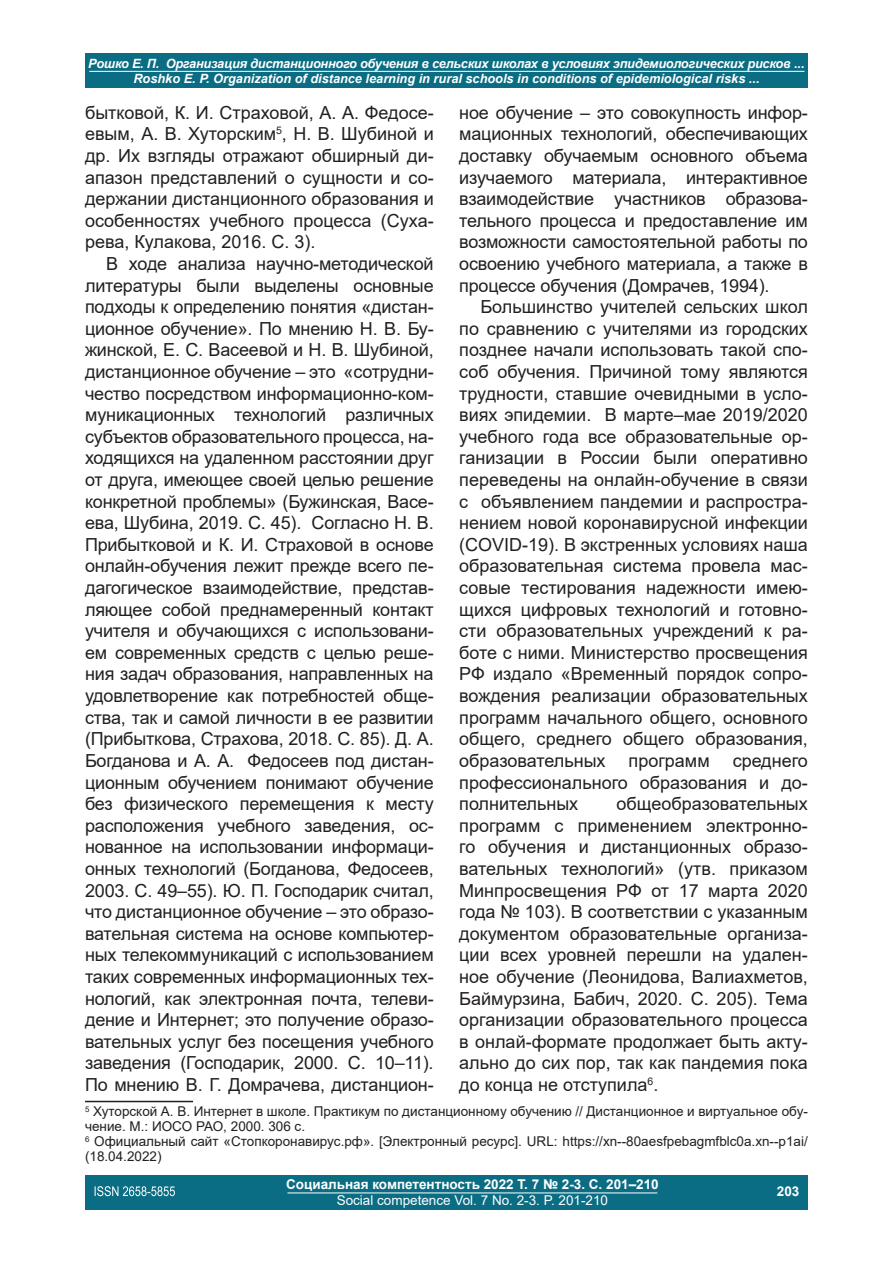
<style>
.page{position:relative;width:893px;height:1263px;background:#fff}
.page>*{position:absolute;margin:0;border:0;box-sizing:border-box;transform-origin:0 0}
.t1{font:18px/21.6px "Arial";color:#231f20;text-align:justify}
.t2{font:13.5px/14.9px "Arial";color:#231f20}
.t3{font:700 13.5px "Arial";color:#fff}
.t4{font:13.5px "Arial";color:#fff}
.t5{font:italic 700 12.75px/15.3px "Arial";letter-spacing:-.015em;color:#fff;text-align:center}
</style>
<div class="page">
<div style="left:85px;top:54px;width:723px;height:34px;background:#0a6d83"></div>
<hr style="left:89px;top:71px;width:715px;height:1px;background:#fff">
<div style="left:85px;top:1175px;width:723px;height:34px;background:#0a6d83"></div>
<hr style="left:287px;top:1192px;width:370px;height:1px;background:#fff">
<svg style="left:95px;top:1186px;width:80px;height:10px"></svg>
<hr style="left:85px;top:1101px;width:108px;height:1px;background:#231f20">
<p class="t5" style="left:88px;top:56px;width:718px">Рошко Е. П. Организация дистанционного обучения в сельских школах в условиях эпидемиологических рисков ...<br>Roshko E. P. Organization of distance learning in rural schools in conditions of epidemiological risks ...</p>
<p class="t1" style="left:85px;top:102px;width:350px">бытковой, К. И. Страховой, А. А. Федосе&shy;евым, А. В. Хуторским<sup>5</sup>, Н. В. Шубиной и др. Их взгляды отражают обширный ди&shy;апазон представлений о сущности и со&shy;держании дистанционного образования и особенностях учебного процесса (Суха&shy;рева, Кулакова, 2016. С. 3).</p>
<p class="t1" style="left:85px;top:253px;width:350px;text-indent:21px">В ходе анализа научно-методической литературы были выделены основные подходы к определению понятия «дистан&shy;ционное обучение». По мнению Н. В. Бу&shy;жинской, Е. С. Васеевой и Н. В. Шубиной, дистанционное обучение – это «сотрудни&shy;чество посредством информационно-ком&shy;муникационных технологий различных субъектов образовательного процесса, на&shy;ходящихся на удаленном расстоянии друг от друга, имеющее своей целью решение конкретной проблемы» (Бужинская, Васе&shy;ева, Шубина, 2019. С. 45). Согласно Н. В.<br>Прибытковой и К. И. Страховой в основе онлайн-обучения лежит прежде всего пе&shy;дагогическое взаимодействие, представ&shy;ляющее собой преднамеренный контакт учителя и обучающихся с использовани&shy;ем современных средств с целью реше&shy;ния задач образования, направленных на удовлетворение как потребностей обще&shy;ства, так и самой личности в ее развитии (Прибыткова, Страхова, 2018. С. 85). Д. А.<br>Богданова и А. А. Федосеев под дистан&shy;ционным обучением понимают обучение без физического перемещения к месту расположения учебного заведения, ос&shy;нованное на использовании информаци&shy;онных технологий (Богданова, Федосеев, 2003. С. 49–55). Ю. П. Господарик считал, что дистанционное обучение – это образо&shy;вательная система на основе компьютер&shy;ных телекоммуникаций с использованием таких современных информационных тех&shy;нологий, как электронная почта, телеви&shy;дение и Интернет; это получение образо&shy;вательных услуг без посещения учебного заведения (Господарик, 2000. С. 10–11).<br>По мнению В. Г. Домрачева, дистанцион-</p>
<p class="t2" style="left:85px;top:1104px;width:724px"><sup>5</sup> Хуторской А. В. Интернет в школе. Практикум по дистанционному обучению // Дистанционное и виртуальное обу&shy;чение. М.: ИОСО РАО, 2000. 306 с.<br><sup>6</sup> Официальный сайт «Стопкоронавирус.рф». [Электронный ресурс]. URL: https://xn--80aesfpebagmfblc0a.xn--p1ai/ (18.04.2022)</p>
<p class="t1" style="left:459px;top:102px;width:350px">ное обучение – это совокупность инфор&shy;мационных технологий, обеспечивающих доставку обучаемым основного объема изучаемого материала, интерактивное взаимодействие участников образова&shy;тельного процесса и предоставление им возможности самостоятельной работы по освоению учебного материала, а также в процессе обучения (Домрачев, 1994).</p>
<p class="t1" style="left:459px;top:296px;width:350px;text-indent:21px">Большинство учителей сельских школ по сравнению с учителями из городских позднее начали использовать такой спо&shy;соб обучения. Причиной тому являются трудности, ставшие очевидными в усло&shy;виях эпидемии. В марте–мае 2019/2020 учебного года все образовательные ор&shy;ганизации в России были оперативно переведены на онлайн-обучение в связи с объявлением пандемии и распростра&shy;нением новой коронавирусной инфекции (COVID-19). В экстренных условиях наша образовательная система провела мас&shy;совые тестирования надежности имею&shy;щихся цифровых технологий и готовно&shy;сти образовательных учреждений к ра&shy;боте с ними. Министерство просвещения РФ издало «Временный порядок сопро&shy;вождения реализации образовательных программ начального общего, основного общего, среднего общего образования, образовательных</p>
<p class="t1" style="left:459px;top:750px;width:350px;text-indent:273px">среднего профессионального образования и до&shy;полнительных</p>
<p class="t1" style="left:629px;top:750px;width:83px">программ</p>
<p class="t1" style="left:459px;top:793px;width:350px;text-indent:157px">общеобразовательных программ с применением электронно&shy;го обучения и дистанционных образо&shy;вательных технологий» (утв. приказом Минпросвещения РФ от 17 марта 2020 года № 103). В соответствии с указанным документом образовательные организа&shy;ции всех уровней перешли на удален&shy;ное обучение (Леонидова, Валиахметов, Баймурзина, Бабич, 2020. С. 205). Тема организации образовательного процесса в онлай-формате продолжает быть акту&shy;ально до сих пор, так как пандемия пока до конца не отступила<sup>6</sup>.</p>
<p class="t3" style="left:286px;top:1174px;width:374px">Социальная компетентность 2022 Т. 7 № 2-3. С. 201–210</p>
<p class="t4" style="left:337px;top:1191px;width:273px">Social competence Vol. 7 No. 2-3. P. 201-210</p>
<p class="t3" style="left:777px;top:1182px;width:24px">203</p>
</div>
